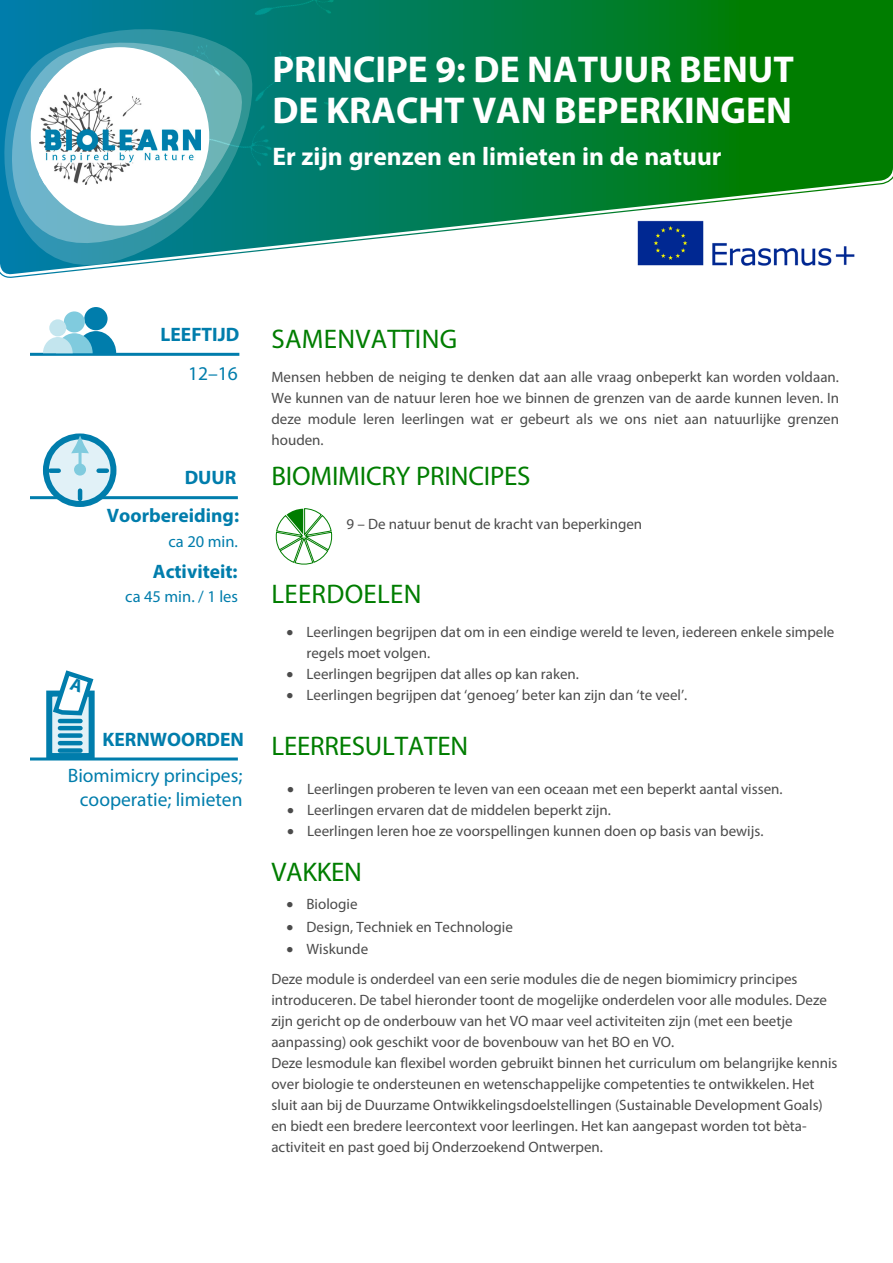
<style>
.page{position:relative;width:893px;height:1263px;background:#fff}
.page>*{position:absolute;margin:0;border:0;box-sizing:border-box;transform-origin:0 0}
.t1{font:700 37.5px/40.5px "Myriad Pro";color:#fff}
.t2{font:27px "Myriad Pro";letter-spacing:-.01em;color:#007d00}
.t3{font:27px "Myriad Pro";letter-spacing:.01em;color:#007d00}
.t4{font:700 25.5px "Myriad Pro";color:#fff}
.t5{font:700 19.5px/38.4px "Myriad Pro";color:#007dac;text-align:right}
.t6{font:19.5px/24px "Myriad Pro";color:#007dac;text-align:right}
.t7{font:16.5px "Myriad Pro";color:#007dac}
.t8{font:15px/21px "Myriad Pro";color:#4b4b4b}
</style>
<div class="page">
<svg style="left:2px;top:0;width:889px;height:266px"></svg>
<hr style="left:30px;top:353px;width:209px;height:3px;background:#007dac">
<hr style="left:30px;top:496px;width:208px;height:3px;background:#007dac">
<hr style="left:30px;top:757px;width:208px;height:3px;background:#007dac">
<div style="left:84px;top:307px;width:24px;height:23px;background:#007dac;border-radius:50%"></div>
<div style="left:64px;top:311px;width:21px;height:21px;background:#80cbde;border-radius:50%"></div>
<div style="left:49px;top:319px;width:17px;height:17px;background:#c3e5ee;border-radius:50%"></div>
<svg style="left:43px;top:331px;width:73px;height:22px"></svg>
<svg style="left:46px;top:436px;width:67px;height:68px;background:#c3e1ed"></svg>
<div style="left:43px;top:433px;width:73px;height:74px;border:6px solid #007dac;border-radius:50%"></div>
<svg style="left:71px;top:436px;width:18px;height:17px"></svg>
<svg style="left:78px;top:491px;width:4px;height:8px"></svg>
<hr style="left:79px;top:451px;width:3px;height:19px;background:#80cbde">
<div style="left:74px;top:464px;width:12px;height:12px;background:#80cbde;border-radius:50%"></div>
<div style="left:50px;top:468px;width:9px;height:5px;background:#007dac"></div>
<div style="left:99px;top:468px;width:8px;height:5px;background:#007dac"></div>
<svg style="left:46px;top:690px;width:49px;height:68px;background:#68b2ce"></svg>
<div style="left:60px;top:748px;width:20px;height:5px;background:#007dac"></div>
<div style="left:60px;top:733px;width:20px;height:5px;background:#007dac"></div>
<hr style="left:60px;top:719px;width:20px;height:4px;background:#007dac">
<hr style="left:60px;top:741px;width:20px;height:4px;background:#007dac">
<hr style="left:60px;top:726px;width:20px;height:4px;background:#007dac">
<svg style="left:0;top:8px;width:264px;height:270px"></svg>
<svg style="left:0;top:25px;width:250px;height:243px;background:#3799b1"></svg>
<img style="left:132px;top:0;width:281px;height:207px">
<div style="left:31px;top:47px;width:178px;height:179px;background:#fff;border-radius:50%"></div>
<img style="left:39px;top:89px;width:162px;height:95px">
<svg style="left:276px;top:508px;width:56px;height:57px"></svg>
<svg style="left:50px;top:670px;width:45px;height:48px"></svg>
<h1 class="t1" style="left:272px;top:48px;width:523px">PRINCIPE 9: DE NATUUR BENUT<br>DE KRACHT VAN BEPERKINGEN</h1>
<h3 class="t4" style="left:272px;top:140px;width:451px">Er zijn grenzen en limieten in de natuur</h3>
<h3 class="t5" style="left:161px;top:314px;width:80px">LEEFTIJD</h3>
<h3 class="t6" style="left:188px;top:361px;width:51px">12–16</h3>
<h3 class="t5" style="left:107px;top:457px;width:134px">DUUR<br>Voorbereiding:</h3>
<p class="t7" style="left:169px;top:531px;width:71px">ca 20 min.</p>
<h3 class="t5" style="left:153px;top:551px;width:86px">Activiteit:</h3>
<p class="t7" style="left:125px;top:586px;width:114px">ca 45 min. / 1 les</p>
<h3 class="t5" style="left:102px;top:720px;width:143px">KERNWOORDEN</h3>
<h3 class="t6" style="left:68px;top:763px;width:176px">Biomimicry principes; cooperatie; limieten</h3>
<h2 class="t3" style="left:272px;top:323px;width:187px">SAMENVATTING</h2>
<p class="t8" style="left:272px;top:366px;width:569px;text-align:justify">Mensen hebben de neiging te denken dat aan alle vraag onbeperkt kan worden voldaan.<br>We kunnen van de natuur leren hoe we binnen de grenzen van de aarde kunnen leven. In deze module leren leerlingen wat er gebeurt als we ons niet aan natuurlijke grenzen houden.</p>
<h2 class="t2" style="left:272px;top:459px;width:261px">BIOMIMICRY PRINCIPES</h2>
<p class="t8" style="left:346px;top:513px;width:297px">9 – De natuur benut de kracht van beperkingen</p>
<h2 class="t3" style="left:272px;top:577px;width:151px">LEERDOELEN</h2>
<p class="t8" style="left:306px;top:622px;width:529px;text-indent:-20px">• Leerlingen begrijpen dat om in een eindige wereld te leven, iedereen enkele simpele regels moet volgen.</p>
<p class="t8" style="left:286px;top:664px;width:294px">• Leerlingen begrijpen dat alles op kan raken.</p>
<p class="t8" style="left:286px;top:685px;width:402px">• Leerlingen begrijpen dat ‘genoeg’ beter kan zijn dan ‘te veel’.</p>
<h2 class="t2" style="left:272px;top:729px;width:198px">LEERRESULTATEN</h2>
<p class="t8" style="left:287px;top:778px;width:497px">• Leerlingen proberen te leven van een oceaan met een beperkt aantal vissen.</p>
<p class="t8" style="left:287px;top:799px;width:325px">• Leerlingen ervaren dat de middelen beperkt zijn.</p>
<p class="t8" style="left:287px;top:820px;width:478px">• Leerlingen leren hoe ze voorspellingen kunnen doen op basis van bewijs.</p>
<h2 class="t2" style="left:272px;top:856px;width:92px">VAKKEN</h2>
<p class="t8" style="left:286px;top:893px;width:73px">• Biologie</p>
<p class="t8" style="left:286px;top:916px;width:228px">• Design, Techniek en Technologie</p>
<p class="t8" style="left:286px;top:938px;width:83px">• Wiskunde</p>
<p class="t8" style="left:271px;top:969px;width:568px">Deze module is onderdeel van een serie modules die de negen biomimicry principes introduceren. De tabel hieronder toont de mogelijke onderdelen voor alle modules. Deze zijn gericht op de onderbouw van het VO maar veel activiteiten zijn (met een beetje aanpassing) ook geschikt voor de bovenbouw van het BO en VO.<br>Deze lesmodule kan flexibel worden gebruikt binnen het curriculum om belangrijke kennis over biologie te ondersteunen en wetenschappelijke competenties te ontwikkelen. Het sluit aan bij de Duurzame Ontwikkelingsdoelstellingen (Sustainable Development Goals) en biedt een bredere leercontext voor leerlingen. Het kan aangepast worden tot bèta&shy;activiteit en past goed bij Onderzoekend Ontwerpen.</p>
</div>
